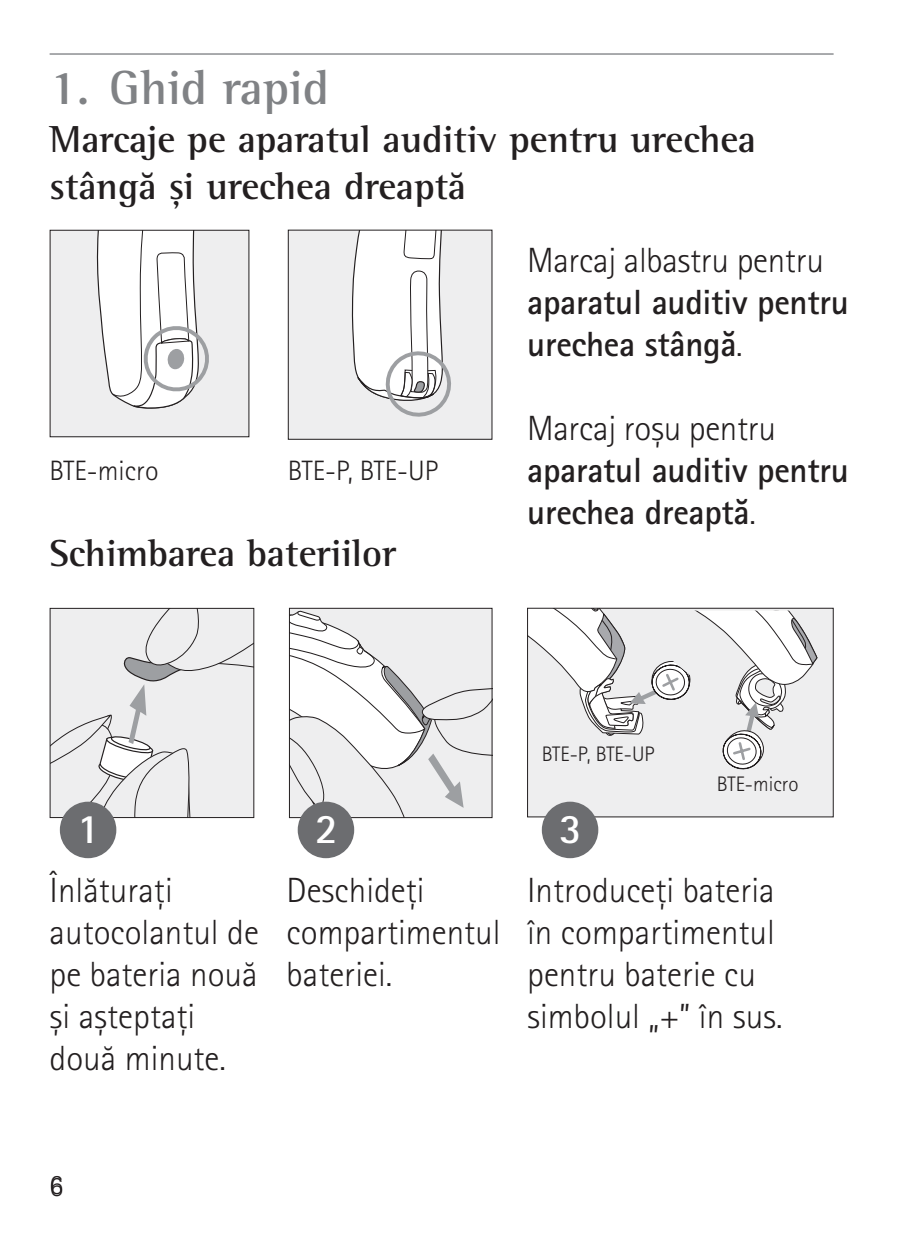
<style>
.page{position:relative;width:913px;height:1241px;background:#fff}
.page>*{position:absolute;margin:0;border:0;box-sizing:border-box;transform-origin:0 0}
.t1{font:700 49px "Rotis Semi Serif Pro";color:#808285}
.t2{font:700 42px "Rotis Sans Serif Pro";color:#fff}
.t3{font:700 38.5px/46.2px "Rotis Semi Serif Pro";color:#231f20}
.t4{font:300 35px/42px "Rotis Sans Serif Pro";color:#231f20}
.t5{font:700 35px/42px "Rotis Sans Serif Pro";letter-spacing:-.01em;color:#231f20}
.t6{font:300 28px "Rotis Sans Serif Pro";color:#231f20}
.t7{font:300 21px "Rotis Sans Serif Pro";color:#231f20}
.s1{font-weight:300}
</style>
<div class="page">
<svg style="left:52px;top:609px;width:200px;height:206px;background:#e7e7e8"></svg>
<div style="left:288px;top:230px;width:204px;height:209px;background:#eeeeef"></div>
<svg style="left:351px;top:231px;width:100px;height:186px"></svg>
<div style="left:527px;top:608px;width:306px;height:208px;background:#eeeeef"></div>
<svg style="left:527px;top:608px;width:304px;height:182px"></svg>
<div style="left:50px;top:230px;width:199px;height:206px;background:#eeeeef"></div>
<svg style="left:96px;top:232px;width:113px;height:177px"></svg>
<div style="left:50px;top:230px;width:199px;height:207px;border:1px solid #231f20"></div>
<svg style="left:291px;top:609px;width:199px;height:206px"></svg>
<div style="left:289px;top:607px;width:203px;height:210px;border:1px solid #231f20"></div>
<hr style="left:50px;top:53px;width:783px;height:2px;background:#9d9fa2">
<div style="left:298px;top:801px;width:56px;height:57px;background:#6c6d70;border-radius:50%"></div>
<div style="left:60px;top:801px;width:56px;height:57px;background:#6c6d70;border-radius:50%"></div>
<div style="left:542px;top:801px;width:56px;height:57px;background:#6c6d70;border-radius:50%"></div>
<h1 class="t1" style="left:50px;top:57px;width:281px">1. Ghid rapid</h1>
<p class="t3" style="left:50px;top:116px;width:708px">Marcaje pe aparatul auditiv pentru urechea stângă și urechea dreaptă</p>
<p class="t6" style="left:50px;top:454px;width:110px">BTE-micro</p>
<p class="t6" style="left:288px;top:454px;width:152px">BTE-P, BTE-UP</p>
<p class="t3" style="left:50px;top:530px;width:348px">Schimbarea bateriilor</p>
<p class="t4" style="left:527px;top:239px;width:298px">Marcaj albastru pentru</p>
<p class="t5" style="left:527px;top:280px;width:323px">aparatul auditiv pentru urechea stângă<span class="s1">.</span></p>
<p class="t4" style="left:527px;top:407px;width:250px">Marcaj roşu pentru</p>
<p class="t5" style="left:527px;top:448px;width:323px">aparatul auditiv pentru urechea dreaptă<span class="s1">.</span></p>
<p class="t7" style="left:542px;top:741px;width:114px">BTE-P, BTE-UP</p>
<p class="t7" style="left:717px;top:772px;width:83px">BTE-micro</p>
<p class="t2" style="left:77px;top:801px;width:24px">1</p>
<p class="t2" style="left:315px;top:801px;width:24px">2</p>
<p class="t2" style="left:559px;top:801px;width:24px">3</p>
<p class="t4" style="left:50px;top:869px;width:211px">Înlăturaţi autocolantul de pe bateria nouă şi aşteptaţi două minute.</p>
<p class="t4" style="left:287px;top:869px;width:215px">Deschideţi compartimentul bateriei.</p>
<p class="t4" style="left:527px;top:869px;width:257px">Introduceţi bateria în compartimentul pentru baterie cu simbolul „+” în sus.</p>
<p class="t6" style="left:50px;top:1168px;width:15px">6</p>
</div>
